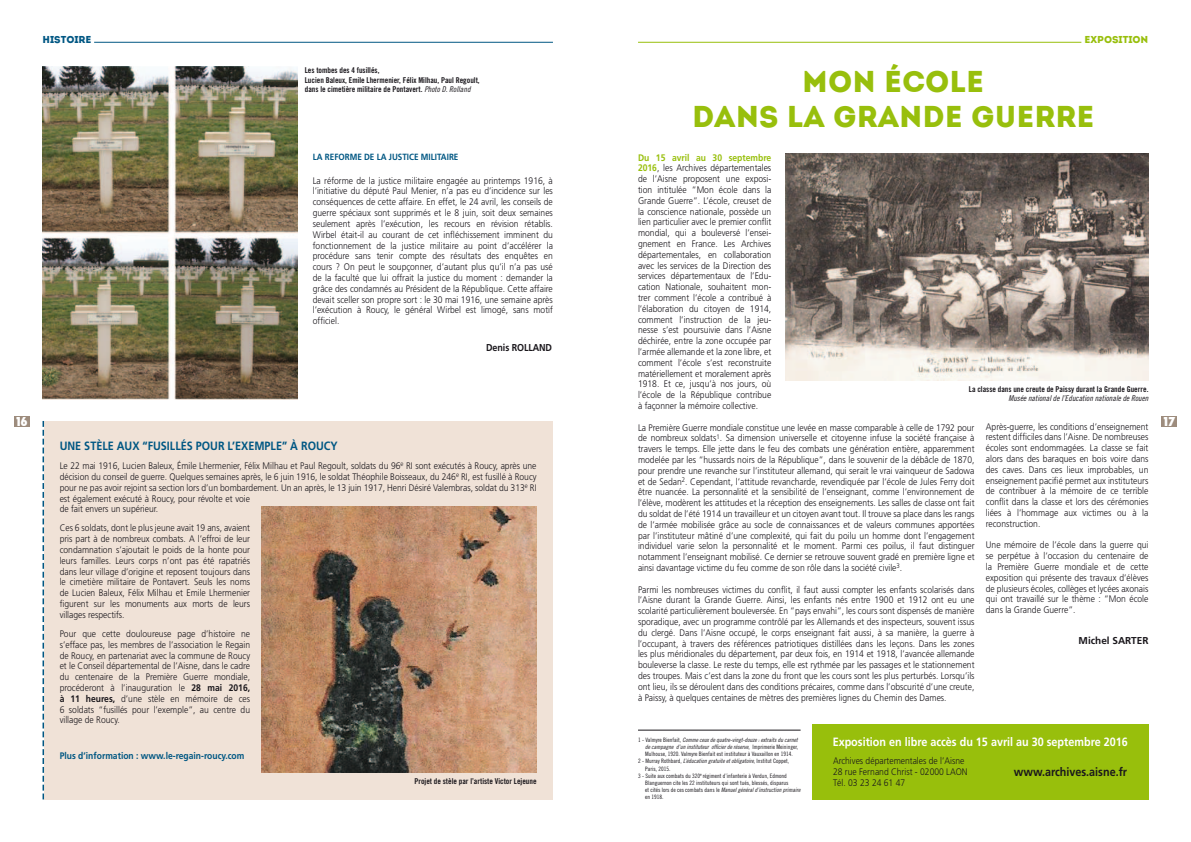
<style>
.page{position:relative;width:1191px;height:842px;background:#fff}
.page>*{position:absolute;margin:0;border:0;box-sizing:border-box;transform-origin:0 0}
.t1{font:30px/35px "Intro";color:#98bf0c;text-align:center}
.t2{font:700 12px "Frutiger";color:#fff;scale:.9 1}
.t3{font:700 12px "Frutiger";color:#005783;scale:.9 1}
.t4{font:700 12px "Frutiger";color:#1a171c;scale:.9 1}
.t5{font:800 condensed 12px "Futura";color:#fff}
.t6{font:700 10px "Frutiger";letter-spacing:-.01em;color:#1a171c;scale:.9 1}
.t7{font:700 10px "Frutiger";letter-spacing:-.01em;color:#1a171c}
.t8{font:10px "Intro";color:#98bf0c}
.t9{font:10px "Intro";color:#005783}
.t10{font:300 9.5px/10.8px "Frutiger";color:#1a171c;text-align:justify;scale:.9 1}
.t11{font:700 9.5px "Frutiger";color:#005783;scale:.9 1}
.t12{font:700 9px "Frutiger";color:#005783;scale:.9 1}
.t13{font:8px/9.6px "Trade Gothic LT Std Bd Cn 20";color:#1a171c}
.t14{font:8px "Trade Gothic LT Std Cn 18 Obl";color:#1a171c}
.t15{font:6px "Trade Gothic LT Std Cn 18";color:#1a171c}
.t16{font:6px/7.2px "Trade Gothic LT Std Cn 18 Obl";color:#1a171c;text-align:right}
.s1{font-family:"Trade Gothic LT Std Cn 18 Obl"}
.s2{font-weight:700;color:#98bf0c}
.s3{font-weight:700}
.s4{font-family:"Trade Gothic LT Std Cn 18"}
</style>
<div class="page">
<div style="left:44px;top:421px;width:509px;height:378px;background:#f0e2d7"></div>
<svg style="left:43px;top:421px;width:1px;height:378px"></svg>
<div style="left:14px;top:416px;width:15px;height:10px;background:#9d8c7d"></div>
<div style="left:1161px;top:416px;width:15px;height:10px;background:#9d8c7d"></div>
<hr style="left:94px;top:42px;width:459px;height:1px;background:#005783">
<img style="left:261px;top:506px;width:275px;height:267px">
<img style="left:43px;top:66px;width:255px;height:334px">
<hr style="left:638px;top:42px;width:443px;height:1px;background:#98bf0c">
<img style="left:785px;top:153px;width:363px;height:227px">
<hr style="left:638px;top:730px;width:162px;height:1px;background:#1a171c">
<div style="left:812px;top:724px;width:336px;height:75px;background:#98bf0c"></div>
<p class="t9" style="left:43px;top:33px;width:51px">HISTOIRE</p>
<p class="t13" style="left:305px;top:65px;width:176px">Les tombes des 4 fusillés,<br>Lucien Baleux, Emile Lhermenier, Félix Milhau, Paul Regoult, dans le cimetière militaire de Pontavert. <span class="s1">Photo D. Rolland</span></p>
<p class="t8" style="left:1084px;top:33px;width:66px">EXPOSITION</p>
<h1 class="t1" style="left:692px;top:64px;width:404px">MON ÉCOLE<br>DANS LA GRANDE GUERRE</h1>
<p class="t10" style="left:638px;top:152px;width:150px"><span class="s2">Du 15 avril au 30 septembre 2016</span>, les Archives départementales de l’Aisne proposent une exposi&shy;tion intitulée “Mon école dans la Grande Guerre”. L’école, creuset de la conscience nationale, possède un lien particulier avec le premier conflit mondial, qui a bouleversé l’ensei&shy;gnement en France. Les Archives départementales, en collaboration avec les services de la Direction des services départementaux de l’Edu&shy;cation Nationale, souhaitent mon&shy;trer comment l’école a contribué à l’élaboration du citoyen de 1914, comment l’instruction de la jeu&shy;nesse s’est poursuivie dans l’Aisne déchirée, entre la zone occupée par l’armée allemande et la zone libre, et comment l’école s’est reconstruite matériellement et moralement après 1918. Et ce, jusqu’à nos jours, où l’école de la République contribue à façonner la mémoire collective.</p>
<p class="t10" style="left:638px;top:422px;width:375px">La Première Guerre mondiale constitue une levée en masse comparable à celle de 1792 pour de nombreux soldats<sup>1</sup>. Sa dimension universelle et citoyenne infuse la société française à travers le temps. Elle jette dans le feu des combats une génération entière, apparemment modelée par les “hussards noirs de la République”, dans le souvenir de la débâcle de 1870, pour prendre une revanche sur l’instituteur allemand, qui serait le vrai vainqueur de Sadowa et de Sedan<sup>2</sup>. Cependant, l’attitude revancharde, revendiquée par l’école de Jules Ferry doit être nuancée. La personnalité et la sensibilité de l’enseignant, comme l’environnement de l’élève, modèrent les attitudes et la réception des enseignements. Les salles de classe ont fait du soldat de l’été 1914 un travailleur et un citoyen avant tout. Il trouve sa place dans les rangs de l’armée mobilisée grâce au socle de connaissances et de valeurs communes apportées par l’instituteur mâtiné d’une complexité, qui fait du poilu un homme dont l’engagement individuel varie selon la personnalité et le moment. Parmi ces poilus, il faut distinguer notamment l’enseignant mobilisé. Ce dernier se retrouve souvent gradé en première ligne et ainsi davantage victime du feu comme de son rôle dans la société civile<sup>3</sup>.</p>
<p class="t10" style="left:638px;top:584px;width:375px">Parmi les nombreuses victimes du conflit, il faut aussi compter les enfants scolarisés dans l’Aisne durant la Grande Guerre. Ainsi, les enfants nés entre 1900 et 1912 ont eu une scolarité particulièrement bouleversée. En “pays envahi”, les cours sont dispensés de manière sporadique, avec un programme contrôlé par les Allemands et des inspecteurs, souvent issus du clergé. Dans l’Aisne occupé, le corps enseignant fait aussi, à sa manière, la guerre à l’occupant, à travers des références patriotiques distillées dans les leçons. Dans les zones les plus méridionales du département, par deux fois, en 1914 et 1918, l’avancée allemande bouleverse la classe. Le reste du temps, elle est rythmée par les passages et le stationnement des troupes. Mais c’est dans la zone du front que les cours sont les plus perturbés. Lorsqu’ils ont lieu, ils se déroulent dans des conditions précaires, comme dans l’obscurité d’une creute, à Paissy, à quelques centaines de mètres des premières lignes du Chemin des Dames.</p>
<p class="t12" style="left:313px;top:152px;width:163px">LA REFORME DE LA JUSTICE MILITAIRE</p>
<p class="t10" style="left:313px;top:175px;width:268px">La réforme de la justice militaire engagée au printemps 1916, à l’initiative du député Paul Menier, n’a pas eu d’incidence sur les conséquences de cette affaire. En effet, le 24 avril, les conseils de guerre spéciaux sont supprimés et le 8 juin, soit deux semaines seulement après l’exécution, les recours en révision rétablis.<br>Wirbel était-il au courant de cet infléchissement imminent du fonctionnement de la justice militaire au point d’accélérer la procédure sans tenir compte des résultats des enquêtes en cours ? On peut le soupçonner, d’autant plus qu’il n’a pas usé de la faculté que lui offrait la justice du moment : demander la grâce des condamnés au Président de la République. Cette affaire devait sceller son propre sort : le 30 mai 1916, une semaine après l’exécution à Roucy, le général Wirbel est limogé, sans motif officiel.</p>
<p class="t6" style="left:486px;top:342px;width:75px">Denis ROLLAND</p>
<p class="t13" style="left:969px;top:384px;width:181px">La classe dans une creute de Paissy durant la Grande Guerre.</p>
<p class="t14" style="left:1008px;top:394px;width:141px">Musée national de l’Education nationale de Rouen</p>
<p class="t5" style="left:15px;top:413px;width:15px">16</p>
<p class="t5" style="left:1162px;top:413px;width:15px">17</p>
<p class="t10" style="left:986px;top:421px;width:182px">Après-guerre, les conditions d’enseignement restent difficiles dans l’Aisne. De nombreuses écoles sont endommagées. La classe se fait alors dans des baraques en bois voire dans des caves. Dans ces lieux improbables, un enseignement pacifié permet aux instituteurs de contribuer à la mémoire de ce terrible conflit dans la classe et lors des cérémonies liées à l’hommage aux victimes ou à la reconstruction.</p>
<p class="t10" style="left:986px;top:540px;width:182px">Une mémoire de l’école dans la guerre qui se perpétue à l‘occasion du centenaire de la Première Guerre mondiale et de cette exposition qui présente des travaux d’élèves de plusieurs écoles, collèges et lycées axonais qui ont travaillé sur le thème : “Mon école dans la Grande Guerre”.</p>
<p class="t3" style="left:60px;top:439px;width:35px">Une stèle</p>
<p class="t3" style="left:117px;top:439px;width:42px">aux “fusillés</p>
<p class="t3" style="left:196px;top:439px;width:9px">pour</p>
<p class="t3" style="left:228px;top:439px;width:32px">l’exemple</p>
<p class="t3" style="left:282px;top:439px;width:38px">” à Roucy</p>
<p class="t10" style="left:60px;top:460px;width:531px;text-align:left">Le 22 mai 1916, Lucien Baleux, Émile Lhermenier, Félix Milhau et Paul Regoult, soldats du 96<sup>e</sup> RI sont exécutés à Roucy, après une décision du conseil de guerre. Quelques semaines après, le 6 juin 1916, le soldat Théophile Boisseaux, du 246<sup>e</sup> RI, est fusillé à Roucy pour ne pas avoir rejoint sa section lors d’un bombardement. Un an après, le 13 juin 1917, Henri Désiré Valembras, soldat du 313<sup>e</sup> RI est également exécuté à Roucy, pour révolte et voie<br>de fait envers un supérieur.</p>
<p class="t10" style="left:60px;top:523px;width:213px">Ces 6 soldats, dont le plus jeune avait 19 ans, avaient pris part à de nombreux combats. A l’effroi de leur condamnation s’ajoutait le poids de la honte pour leurs familles. Leurs corps n’ont pas été rapatriés dans leur village d’origine et reposent toujours dans le cimetière militaire de Pontavert. Seuls les noms de Lucien Baleux, Félix Milhau et Emile Lhermenier figurent sur les monuments aux morts de leurs villages respectifs.</p>
<p class="t10" style="left:60px;top:628px;width:213px">Pour que cette douloureuse page d’histoire ne s’efface pas, les membres de l’association le Regain de Roucy, en partenariat avec la commune de Roucy et le Conseil départemental de l’Aisne, dans le cadre du centenaire de la Première Guerre mondiale, procéderont à l’inauguration le <span class="s3">28 mai 2016, à 11 heures,</span> d’une stèle en mémoire de ces 6 soldats “fusillés pour l’exemple”, au centre du village de Roucy.</p>
<p class="t11" style="left:60px;top:750px;width:207px">Plus d’information : www.le-regain-roucy.com</p>
<p class="t13" style="left:414px;top:776px;width:124px">Projet de stèle par l’artiste Victor Lejeune</p>
<p class="t7" style="left:1078px;top:634px;width:71px">Michel SARTER</p>
<p class="t2" style="left:832px;top:735px;width:329px">Exposition en libre accès du 15 avril au 30 septembre 2016</p>
<p class="t10" style="left:833px;top:755px;width:148px;text-align:left">Archives départementales de l’Aisne<br>28 rue Fernand Christ - 02000 Laon<br>Tél. 03 23 24 61 47</p>
<p class="t4" style="left:1013px;top:765px;width:127px">www.archives.aisne.fr</p>
<p class="t16" style="left:638px;top:736px;width:161px"><span class="s4">1 - Valmyre Bienfait,</span> Comme ceux de quatre-vingt-douze : extraits du carnet de campagne d’un instituteur officier de réserve<span class="s4">, Imprimerie Meininger,</span></p>
<p class="t15" style="left:645px;top:750px;width:149px">Mulhouse, 1920. Valmyre Bienfait est instituteur à Vauxaillon en 1914.</p>
<p class="t15" style="left:638px;top:758px;width:153px">2 - Murray Rothbard, <span class="s1">L’éducation gratuite et obligatoire</span>, Institut Coppet,</p>
<p class="t15" style="left:645px;top:765px;width:27px">Paris, 2015.</p>
<p class="t15" style="left:638px;top:772px;width:150px">3 - Suite aux combats du 320<sup>e</sup> régiment d’infanterie à Verdun, Edmond</p>
<p class="t15" style="left:645px;top:779px;width:145px">Blanguernon cite les 22 instituteurs qui sont tués, blessés, disparus</p>
<p class="t16" style="left:645px;top:787px;width:157px"><span class="s4">et cités lors de ces combats dans le</span> Manuel général d’instruction primaire</p>
<p class="t15" style="left:645px;top:794px;width:20px">en 1918.</p>
</div>
